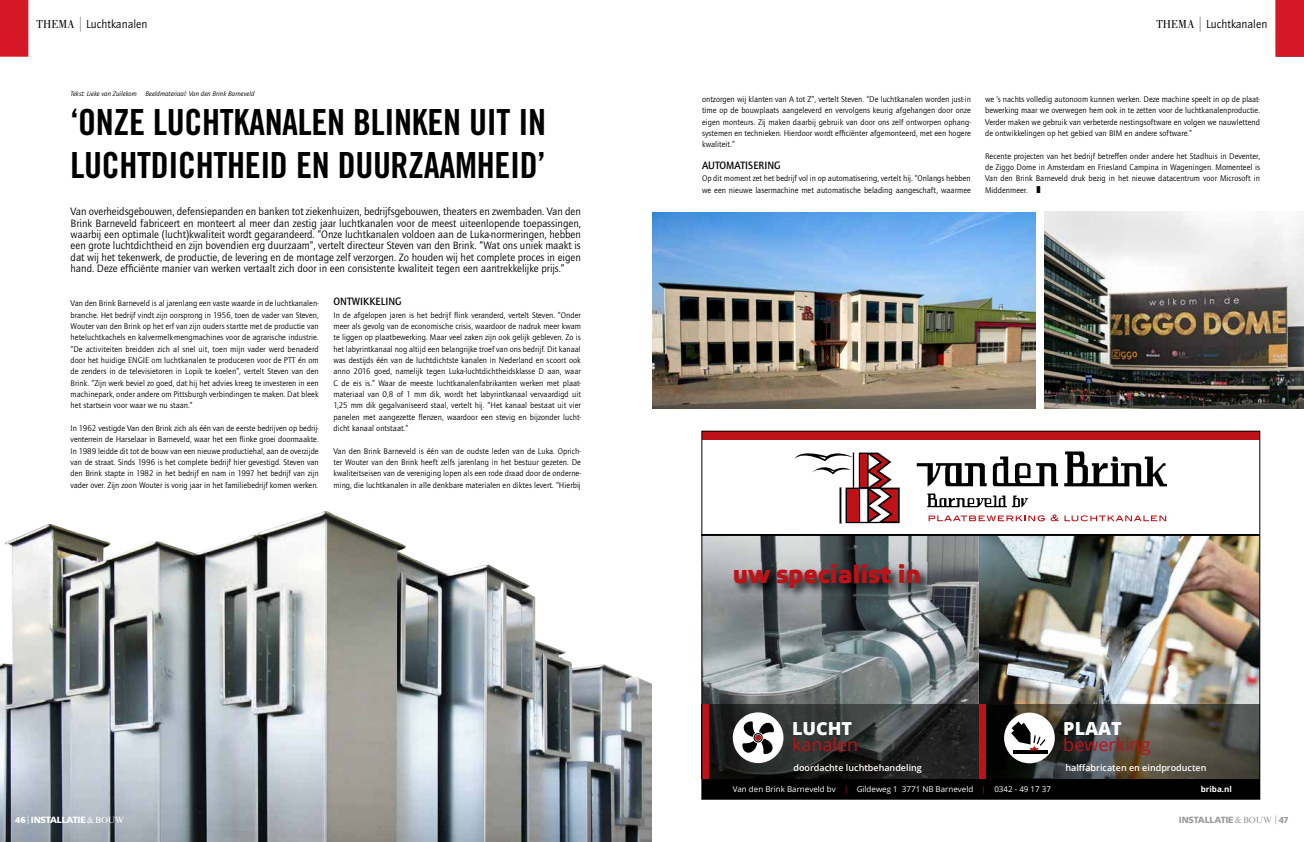
<style>
.page{position:relative;width:1304px;height:842px;background:#fff}
.page>*{position:absolute;margin:0;border:0;box-sizing:border-box;transform-origin:0 0}
.t1{font:36px/43px "Trade Gothic LT Std Bd Cn 20";letter-spacing:-.01em;color:#000}
.t2{font:700 25.4px "Elektra Medium Pro";color:#bd1218}
.t3{font:18px "Open Sans";color:#bd1218}
.t4{font:800 18px "Open Sans";color:#fff}
.t5{font:12px "Quay Sans ITC Std";color:#000}
.t6{font:11px/11.3px "Quay Sans ITC Std";color:#000;text-align:justify}
.t7{font:500 11px "Quay Sans ITC Std";letter-spacing:.005em;color:#000;scale:.95 1}
.t8{font:600 9px "Open Sans";color:#fff}
.t9{font:900 9px "Frutiger LT Std";letter-spacing:-.02em;color:#9d9d9c}
.t10{font:900 9px "Frutiger LT Std";letter-spacing:-.02em;color:#fff}
.t11{font:8.5px/11.3px "Quay Sans ITC Std";letter-spacing:.005em;color:#000;text-align:justify}
.t12{font:8px "Open Sans";color:#fff}
.t13{font:700 8px "Open Sans";color:#fff}
.t14{font:italic 7px "Quay Sans ITC Std";color:#000}
.s1{font-family:"Bodoni Std"}
.s2{font-size:15px;color:#9d9d9c}
.s3{font-family:"Quay Sans ITC Std"}
.s4{font-family:"Quay Sans ITC Std";font-weight:400;font-size:8.8px}
.s5{font-family:"Times New Roman MT Std";font-weight:400}
.s6{color:#bd1218}
</style>
<div class="page">
<div style="left:1276px;top:0;width:28px;height:57px;background:#d61726"></div>
<div style="left:0;top:0;width:28px;height:57px;background:#d61726"></div>
<img style="left:0;top:511px;width:652px;height:331px">
<img style="left:704px;top:536px;width:554px;height:168px">
<div style="left:702px;top:431px;width:558px;height:8px;background:#bd1218"></div>
<div style="left:702px;top:778px;width:558px;height:21px;background:#000"></div>
<img style="left:732px;top:562px;width:199px;height:37px">
<img style="left:708px;top:704px;width:550px;height:74px">
<img style="left:985px;top:704px;width:1px;height:74px">
<div style="left:733px;top:712px;width:50px;height:51px;background:#fff;border-radius:50%"></div>
<svg style="left:740px;top:721px;width:36px;height:36px"></svg>
<svg style="left:704px;top:534px;width:554px;height:2px"></svg>
<div style="left:702px;top:704px;width:6px;height:74px;background:#bd1218"></div>
<svg style="left:927px;top:493px;width:101px;height:14px"></svg>
<svg style="left:917px;top:463px;width:70px;height:23px"></svg>
<svg style="left:993px;top:456px;width:65px;height:30px"></svg>
<svg style="left:1064px;top:451px;width:103px;height:35px"></svg>
<svg style="left:929px;top:515px;width:116px;height:6px"></svg>
<svg style="left:1051px;top:514px;width:115px;height:7px"></svg>
<svg style="left:795px;top:452px;width:105px;height:72px"></svg>
<div style="left:1004px;top:713px;width:51px;height:50px;background:#fff;border-radius:50%"></div>
<hr style="left:1013px;top:750px;width:35px;height:4px;background:#000">
<svg style="left:1011px;top:722px;width:35px;height:28px"></svg>
<div style="left:979px;top:704px;width:6px;height:74px;background:#bd1218"></div>
<img style="left:653px;top:212px;width:382px;height:196px">
<img style="left:1044px;top:212px;width:260px;height:196px">
<h3 class="t5" style="left:37px;top:17px;width:112px"><span class="s1">THEMA</span> <span class="s2">|</span> Luchtkanalen</h3>
<h3 class="t5" style="left:1157px;top:17px;width:112px"><span class="s1">THEMA</span> <span class="s2">|</span> Luchtkanalen</h3>
<p class="t14" style="left:71px;top:89px;width:68px">Tekst: Lieke van Zuilekom</p>
<p class="t14" style="left:146px;top:89px;width:110px">Beeldmateriaal: Van den Brink Barneveld</p>
<h1 class="t1" style="left:71px;top:100px;width:477px">‘ONZE LUCHTKANALEN BLINKEN UIT IN<br>LUCHTDICHTHEID EN DUURZAAMHEID’</h1>
<p class="t6" style="left:71px;top:206px;width:512px">Van overheidsgebouwen, defensiepanden en banken tot ziekenhuizen, bedrijfsgebouwen, theaters en zwembaden. Van den Brink Barneveld fabriceert en monteert al meer dan zestig jaar luchtkanalen voor de meest uiteenlopende toepassingen, waarbij een optimale (lucht)kwaliteit wordt gegarandeerd. “Onze luchtkanalen voldoen aan de Luka-normeringen, hebben een grote luchtdichtheid en zijn bovendien erg duurzaam”, vertelt directeur Steven van den Brink. “Wat ons uniek maakt is dat wij het tekenwerk, de productie, de levering en de montage zelf verzorgen. Zo houden wij het complete proces in eigen hand. Deze efficiënte manier van werken vertaalt zich door in een consistente kwaliteit tegen een aantrekkelijke prijs.”</p>
<p class="t11" style="left:71px;top:298px;width:250px">Van den Brink Barneveld is al jarenlang een vaste waarde in de luchtkanalen&shy;branche. Het bedrijf vindt zijn oorsprong in 1956, toen de vader van Steven, Wouter van den Brink op het erf van zijn ouders startte met de productie van heteluchtkachels en kalvermelk-mengmachines voor de agrarische industrie. “De activiteiten breidden zich al snel uit, toen mijn vader werd benaderd door het huidige ENGIE om luchtkanalen te produceren voor de PTT én om de zenders in de televisietoren in Lopik te koelen”, vertelt Steven van den Brink. “Zijn werk beviel zo goed, dat hij het advies kreeg te investeren in een machinepark, onder andere om Pittsburgh verbindingen te maken. Dat bleek het startsein voor waar we nu staan.”</p>
<p class="t11" style="left:71px;top:422px;width:250px">In 1962 vestigde Van den Brink zich als één van de eerste bedrijven op bedrij&shy;venterrein de Harselaar in Barneveld, waar het een flinke groei doormaakte.<br>In 1989 leidde dit tot de bouw van een nieuwe productiehal, aan de overzijde van de straat. Sinds 1996 is het complete bedrijf hier gevestigd. Steven van den Brink stapte in 1982 in het bedrijf en nam in 1997 het bedrijf van zijn vader over. Zijn zoon Wouter is vorig jaar in het familiebedrijf komen werken.</p>
<p class="t7" style="left:333px;top:295px;width:73px">ONTWIKKELING</p>
<p class="t11" style="left:333px;top:309px;width:249px">In de afgelopen jaren is het bedrijf flink veranderd, vertelt Steven. “Onder meer als gevolg van de economische crisis, waardoor de nadruk meer kwam te liggen op plaatbewerking. Maar veel zaken zijn ook gelijk gebleven. Zo is het labyrintkanaal nog altijd een belangrijke troef van ons bedrijf. Dit kanaal was destijds één van de luchtdichtste kanalen in Nederland en scoort ook anno 2016 goed, namelijk tegen Luka-luchtdichtheidsklasse D aan, waar C de eis is.” Waar de meeste luchtkanalenfabrikanten werken met plaat&shy;materiaal van 0,8 of 1 mm dik, wordt het labyrintkanaal vervaardigd uit 1,25 mm dik gegalvaniseerd staal, vertelt hij. “Het kanaal bestaat uit vier panelen met aangezette flenzen, waardoor een stevig en bijzonder lucht&shy;dicht kanaal ontstaat.”</p>
<p class="t11" style="left:333px;top:445px;width:249px">Van den Brink Barneveld is één van de oudste leden van de Luka. Oprich&shy;ter Wouter van den Brink heeft zelfs jarenlang in het bestuur gezeten. De kwaliteitseisen van de vereniging lopen als een rode draad door de onderne&shy;ming, die luchtkanalen in alle denkbare materialen en diktes levert. “Hierbij</p>
<p class="t10" style="left:15px;top:815px;width:110px"><span class="s3">46</span> <span class="s4">|</span> INSTALLATIE<span class="s5">&amp;BOUW</span></p>
<p class="t11" style="left:702px;top:94px;width:270px">ontzorgen wij klanten van A tot Z”, vertelt Steven. “De luchtkanalen worden just-in time op de bouwplaats aangeleverd en vervolgens keurig afgehangen door onze eigen monteurs. Zij maken daarbij gebruik van door ons zelf ontworpen ophang&shy;systemen en technieken. Hierdoor wordt efficiënter afgemonteerd, met een hogere kwaliteit.”</p>
<p class="t7" style="left:702px;top:159px;width:84px">AUTOMATISERING</p>
<p class="t11" style="left:702px;top:173px;width:270px">Op dit moment zet het bedrijf vol in op automatisering, vertelt hij. “Onlangs hebben we een nieuwe lasermachine met automatische belading aangeschaft, waarmee</p>
<p class="t11" style="left:985px;top:94px;width:276px">we ’s nachts volledig autonoom kunnen werken. Deze machine speelt in op de plaat&shy;bewerking maar we overwegen hem ook in te zetten voor de luchtkanalenproductie.<br>Verder maken we gebruik van verbeterde nestingsoftware en volgen we nauwlettend de ontwikkelingen op het gebied van BIM en andere software.”</p>
<p class="t11" style="left:985px;top:150px;width:276px">Recente projecten van het bedrijf betreffen onder andere het Stadhuis in Deventer, de Ziggo Dome in Amsterdam en Friesland Campina in Wageningen. Momenteel is Van den Brink Barneveld druk bezig in het nieuwe datacentrum voor Microsoft in Middenmeer. ❚</p>
<h2 class="t2" style="left:733px;top:560px;width:190px">uw specialist in</h2>
<h3 class="t4" style="left:792px;top:714px;width:62px">LUCHT</h3>
<h3 class="t3" style="left:792px;top:732px;width:68px">kanalen</h3>
<p class="t8" style="left:793px;top:761px;width:130px">doordachte luchtbehandeling</p>
<h3 class="t4" style="left:1063px;top:714px;width:60px">PLAAT</h3>
<h3 class="t3" style="left:1063px;top:732px;width:89px">bewerking</h3>
<p class="t8" style="left:1065px;top:761px;width:143px">halffabricaten en eindproducten</p>
<p class="t12" style="left:733px;top:784px;width:320px">Van den Brink Barneveld bv <span class="s6">|</span> Gildeweg 1 3771 NB Barneveld <span class="s6">|</span> 0342 - 49 17 37</p>
<p class="t13" style="left:1201px;top:783px;width:33px">briba.nl</p>
<p class="t9" style="left:1179px;top:815px;width:111px">INSTALLATIE<span class="s5">&amp;BOUW</span> <span class="s4">|</span> <span class="s3">47</span></p>
</div>
